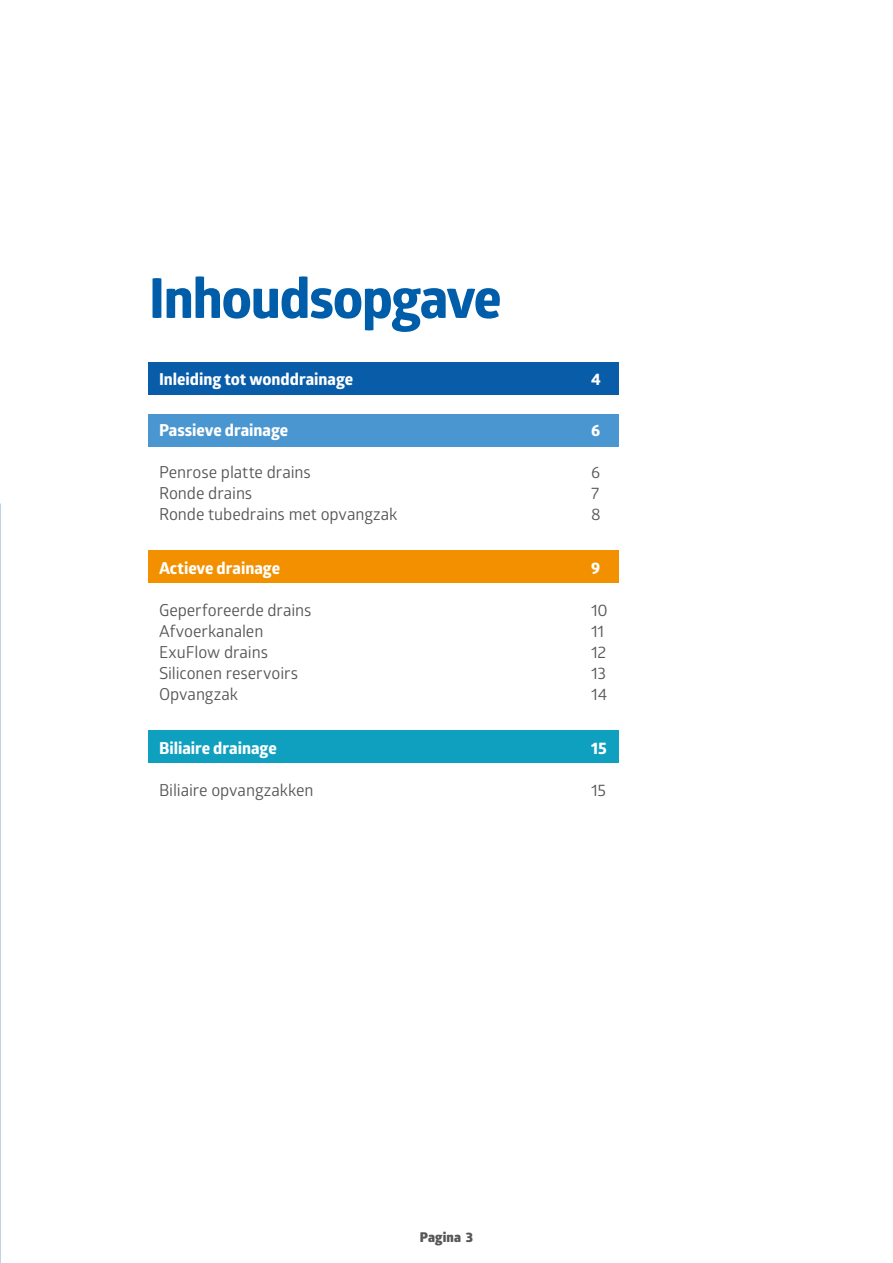
<style>
.page{position:relative;width:893px;height:1263px;background:#fff}
.page>*{position:absolute;margin:0;border:0;box-sizing:border-box;transform-origin:0 0}
.C_Large{font:700 55.5px "Globerx";letter-spacing:-.025em;color:#005da9}
.t1{font:16.5px "Glober";letter-spacing:-.005em;color:#575756}
.t2{font:700 16.5px "Globerx";color:#fff}
.t3{font:800 13.5px "Glober";letter-spacing:.005em;color:#575756}
</style>
<div class="page">
<div style="left:148px;top:363px;width:471px;height:32px;background:#095ca8"></div>
<div style="left:148px;top:414px;width:471px;height:32px;background:#4a96d0"></div>
<div style="left:148px;top:550px;width:471px;height:33px;background:#f39000"></div>
<div style="left:148px;top:731px;width:471px;height:32px;background:#0fa0c0"></div>
<p class="C_Large" style="left:149px;top:258px;width:354px">Inhoudsopgave</p>
<p class="t2" style="left:159px;top:367px;width:196px">Inleiding tot wonddrainage</p>
<p class="t2" style="left:591px;top:367px;width:11px">4</p>
<p class="t2" style="left:159px;top:418px;width:131px">Passieve drainage</p>
<p class="t2" style="left:591px;top:418px;width:11px">6</p>
<p class="t1" style="left:159px;top:460px;width:153px">Penrose platte drains</p>
<p class="t1" style="left:591px;top:460px;width:11px">6</p>
<p class="t1" style="left:159px;top:481px;width:95px">Ronde drains</p>
<p class="t1" style="left:591px;top:481px;width:10px">7</p>
<p class="t1" style="left:159px;top:502px;width:240px">Ronde tubedrains met opvangzak</p>
<p class="t1" style="left:591px;top:502px;width:11px">8</p>
<p class="t2" style="left:159px;top:556px;width:123px">Actieve drainage</p>
<p class="t2" style="left:591px;top:556px;width:11px">9</p>
<p class="t1" style="left:159px;top:598px;width:154px">Geperforeerde drains</p>
<p class="t1" style="left:591px;top:598px;width:18px">10</p>
<p class="t1" style="left:159px;top:619px;width:106px">Afvoerkanalen</p>
<p class="t1" style="left:591px;top:619px;width:15px">11</p>
<p class="t1" style="left:159px;top:640px;width:111px">ExuFlow drains</p>
<p class="t1" style="left:591px;top:640px;width:17px">12</p>
<p class="t1" style="left:159px;top:661px;width:141px">Siliconen reservoirs</p>
<p class="t1" style="left:591px;top:661px;width:17px">13</p>
<p class="t1" style="left:159px;top:682px;width:81px">Opvangzak</p>
<p class="t1" style="left:591px;top:682px;width:18px">14</p>
<p class="t2" style="left:159px;top:736px;width:119px">Biliaire drainage</p>
<p class="t2" style="left:591px;top:736px;width:17px">15</p>
<p class="t1" style="left:159px;top:778px;width:156px">Biliaire opvangzakken</p>
<p class="t1" style="left:591px;top:778px;width:17px">15</p>
<p class="t3" style="left:420px;top:1227px;width:55px">Pagina 3</p>
</div>
